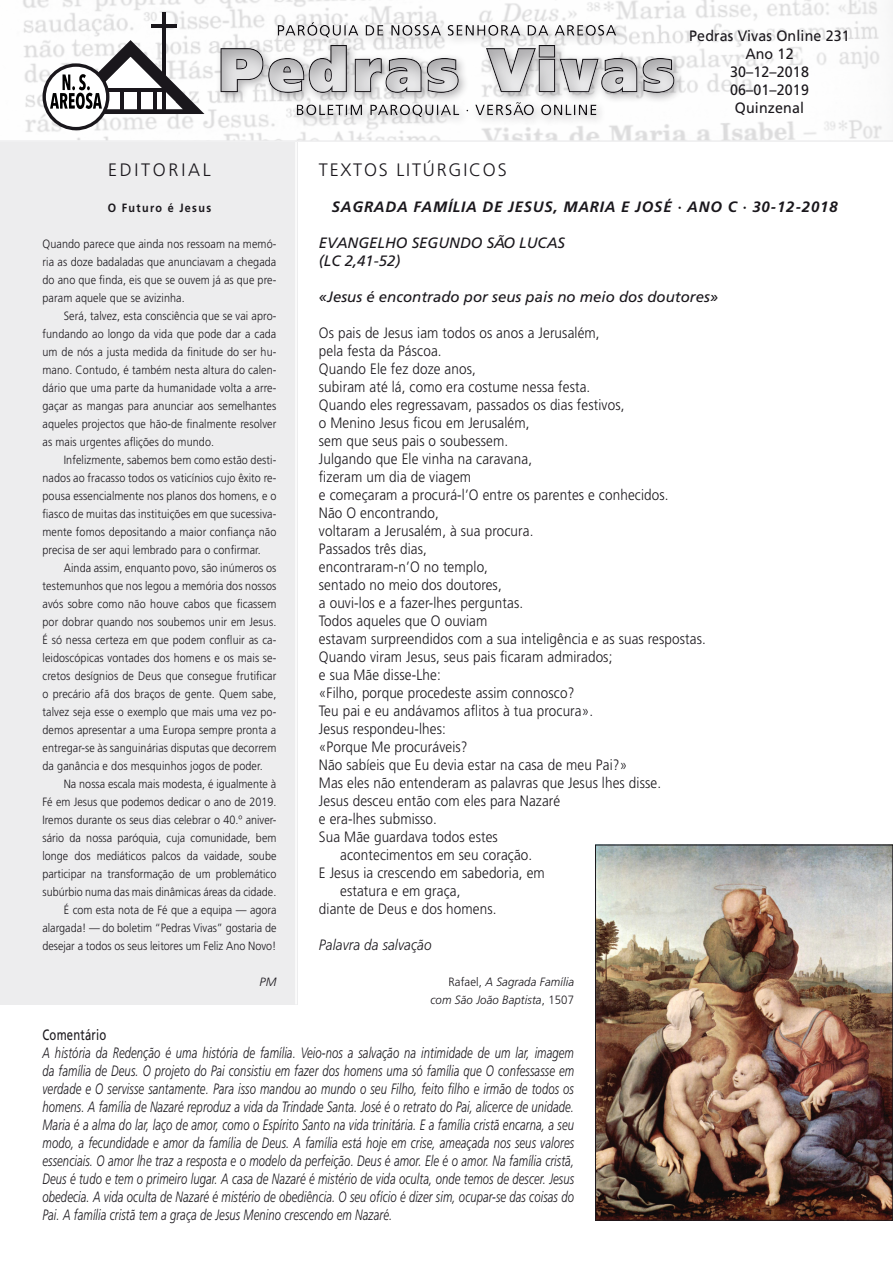
<style>
.page{position:relative;width:893px;height:1263px;background:#fff}
.page>*{position:absolute;margin:0;border:0;box-sizing:border-box;transform-origin:0 0}
.t1{font:900 60px "Frutiger Pro";letter-spacing:.075em;color:#ededee;scale:.95 1}
.t2{font:300 18px "Frutiger Pro";letter-spacing:.1em;color:#1a171c}
.t3{font:300 18px "Frutiger Pro";letter-spacing:.15em;color:#1a171c}
.t4{font:300 15px "Frutiger Pro";letter-spacing:.01em;color:#1a171c;scale:.9 1}
.t5{font:italic 300 15px/18px "Frutiger Pro";letter-spacing:.01em;color:#1a171c;text-align:justify;scale:.75 1}
.t6{font:italic 15px/18px "Frutiger Pro";color:#1a171c}
.t7{font:15px/18px "Frutiger Pro";letter-spacing:.01em;color:#1a171c;text-align:center;scale:.95 1}
.t8{font:italic 700 15px "Frutiger Pro";letter-spacing:.05em;color:#1a171c}
.t9{font:italic 300 15px "Frutiger Pro";letter-spacing:.01em;color:#1a171c;scale:.9 1}
.t10{font:15px "Frutiger Pro";letter-spacing:.01em;color:#1a171c;scale:.75 1}
.t11{font:300 12px/18px "Frutiger Pro";letter-spacing:.01em;color:#1a171c;text-align:justify;scale:.9 1}
.t12{font:italic 300 12px/18px "Frutiger Pro";letter-spacing:.01em;color:#1a171c;text-align:right;scale:.95 1}
.t13{font:700 12px "Frutiger Pro";color:#1a171c;scale:.9 1}
.t14{font:italic 300 12px "Frutiger Pro";letter-spacing:.01em;color:#1a171c}
.s1{font-style:normal}
</style>
<div class="page">
<div style="left:0;top:142px;width:298px;height:862px;background:#ededee"></div>
<hr style="left:295px;top:141px;width:2px;height:863px;background:#fff">
<img style="left:597px;top:847px;width:294px;height:371px">
<div style="left:595px;top:845px;width:298px;height:375px;border:1px solid #1a171c"></div>
<hr style="left:0;top:140px;width:893px;height:2px;background:#ededee">
<div style="left:0;top:0;width:893px;height:139px;background:#1a171c;opacity:.33"></div>
<h1 class="t1" style="left:219px;top:33px;width:481px">Pedras Vivas</h1>
<p class="t7" style="left:689px;top:27px;width:170px">Pedras Vivas Online 231<br>Ano 12<br>30–12–2018<br>06–01–2019<br>Quinzenal</p>
<h2 class="t3" style="left:108px;top:159px;width:104px">Edit orial</h2>
<p class="t13" style="left:108px;top:201px;width:116px">O Futuro é Jesus</p>
<p class="t11" style="left:43px;top:235px;width:261px">Quando parece que ainda nos ressoam na memó&shy;ria as doze badaladas que anunciavam a chegada do ano que finda, eis que se ouvem já as que pre&shy;param aquele que se avizinha.</p>
<p class="t11" style="left:43px;top:307px;width:261px;text-indent:21px">Será, talvez, esta consciência que se vai apro&shy;fundando ao longo da vida que pode dar a cada um de nós a justa medida da finitude do ser hu&shy;mano. Contudo, é também nesta altura do calen&shy;dário que uma parte da humanidade volta a arre&shy;gaçar as mangas para anunciar aos semelhantes aqueles projectos que hão-de finalmente resolver as mais urgentes aflições do mundo.</p>
<p class="t11" style="left:42px;top:451px;width:261px;text-indent:21px">Infelizmente, sabemos bem como estão desti&shy;nados ao fracasso todos os vaticínios cujo êxito re&shy;pousa essencialmente nos planos dos homens, e o fiasco de muitas das instituições em que sucessiva&shy;mente fomos depositando a maior confiança não precisa de ser aqui lembrado para o confirmar.</p>
<p class="t11" style="left:42px;top:559px;width:261px;text-indent:21px">Ainda assim, enquanto povo, são inúmeros os testemunhos que nos legou a memória dos nossos avós sobre como não houve cabos que ficassem por dobrar quando nos soubemos unir em Jesus.<br>É só nessa certeza em que podem confluir as ca&shy;leidoscópicas vontades dos homens e os mais se&shy;cretos desígnios de Deus que consegue frutificar o precário afã dos braços de gente. Quem sabe, talvez seja esse o exemplo que mais uma vez po&shy;demos apresentar a uma Europa sempre pronta a</p>
<p class="t11" style="left:43px;top:739px;width:261px">entregar-se às sanguinárias disputas que decorrem da ganância e dos mesquinhos jogos de poder.</p>
<p class="t11" style="left:43px;top:775px;width:261px;text-align:right">Na nossa escala mais modesta, é igualmente à<br>Fé em Jesus que podemos dedicar o ano de 2019.<br>Iremos durante os seus dias celebrar o 40.º aniver&shy;sário da nossa paróquia, cuja comunidade, bem longe dos mediáticos palcos da vaidade, soube participar na transformação de um problemático subúrbio numa das mais dinâmicas áreas da cidade.<br>É com esta nota de Fé que a equipa — agora alargada! — do boletim “Pedras Vivas” gostaria de desejar a todos os seus leitores um Feliz Ano Novo!</p>
<p class="t14" style="left:259px;top:975px;width:18px">PM</p>
<h2 class="t2" style="left:319px;top:159px;width:189px">Textos litúrgicos</h2>
<p class="t8" style="left:332px;top:198px;width:507px">SAGRADA FAMÍLIA DE JESUS, MARIA E JOSÉ · ANO C · 30-12-2018</p>
<p class="t6" style="left:319px;top:234px;width:248px">Evangelho segundo São Lucas (Lc 2,41-52)</p>
<p class="t6" style="left:319px;top:288px;width:401px">«Jesus é encontrado por seus pais no meio dos doutores»</p>
<p class="t4" style="left:319px;top:324px;width:313px">Os pais de Jesus iam todos os anos a Jerusalém,</p>
<p class="t4" style="left:319px;top:342px;width:138px">pela festa da Páscoa.</p>
<p class="t4" style="left:319px;top:360px;width:176px">Quando Ele fez doze anos,</p>
<p class="t4" style="left:319px;top:378px;width:303px">subiram até lá, como era costume nessa festa.</p>
<p class="t4" style="left:319px;top:396px;width:341px">Quando eles regressavam, passados os dias festivos,</p>
<p class="t4" style="left:319px;top:414px;width:236px">o Menino Jesus ficou em Jerusalém,</p>
<p class="t4" style="left:319px;top:432px;width:212px">sem que seus pais o soubessem.</p>
<p class="t4" style="left:319px;top:450px;width:238px">Julgando que Ele vinha na caravana,</p>
<p class="t4" style="left:319px;top:468px;width:171px">fizeram um dia de viagem</p>
<p class="t4" style="left:319px;top:486px;width:390px">e começaram a procurá-l’O entre os parentes e conhecidos.</p>
<p class="t4" style="left:319px;top:504px;width:135px">Não O encontrando,</p>
<p class="t4" style="left:319px;top:522px;width:240px">voltaram a Jerusalém, à sua procura.</p>
<p class="t4" style="left:319px;top:540px;width:121px">Passados três dias,</p>
<p class="t4" style="left:319px;top:558px;width:189px">encontraram-n’O no templo,</p>
<p class="t4" style="left:319px;top:576px;width:205px">sentado no meio dos doutores,</p>
<p class="t4" style="left:319px;top:594px;width:228px">a ouvi-los e a fazer-lhes perguntas.</p>
<p class="t4" style="left:319px;top:612px;width:189px">Todos aqueles que O ouviam</p>
<p class="t4" style="left:319px;top:630px;width:431px">estavam surpreendidos com a sua inteligência e as suas respostas.</p>
<p class="t4" style="left:319px;top:648px;width:328px">Quando viram Jesus, seus pais ficaram admirados;</p>
<p class="t4" style="left:319px;top:666px;width:137px">e sua Mãe disse-Lhe:</p>
<p class="t4" style="left:319px;top:684px;width:285px">«Filho, porque procedeste assim connosco?</p>
<p class="t4" style="left:319px;top:702px;width:306px">Teu pai e eu andávamos aflitos à tua procura».</p>
<p class="t4" style="left:319px;top:720px;width:143px">Jesus respondeu-lhes:</p>
<p class="t4" style="left:319px;top:738px;width:167px">«Porque Me procuráveis?</p>
<p class="t4" style="left:319px;top:756px;width:344px">Não sabíeis que Eu devia estar na casa de meu Pai?»</p>
<p class="t4" style="left:319px;top:774px;width:382px">Mas eles não entenderam as palavras que Jesus lhes disse.</p>
<p class="t4" style="left:319px;top:792px;width:269px">Jesus desceu então com eles para Nazaré</p>
<p class="t4" style="left:319px;top:810px;width:133px">e era-lhes submisso.</p>
<p class="t4" style="left:319px;top:828px;width:200px">Sua Mãe guardava todos estes</p>
<p class="t4" style="left:340px;top:846px;width:215px">acontecimentos em seu coração.</p>
<p class="t4" style="left:319px;top:864px;width:252px">E Jesus ia crescendo em sabedoria, em</p>
<p class="t4" style="left:340px;top:882px;width:135px">estatura e em graça,</p>
<p class="t4" style="left:319px;top:900px;width:199px">diante de Deus e dos homens.</p>
<p class="t9" style="left:319px;top:936px;width:127px">Palavra da salvação</p>
<p class="t12" style="left:430px;top:973px;width:153px"><span class="s1">Rafael,</span> A Sagrada Família com São João Baptista<span class="s1">, 1507</span></p>
<p class="t10" style="left:43px;top:1026px;width:87px">Comentário</p>
<p class="t5" style="left:43px;top:1044px;width:710px">A história da Redenção é uma história de família. Veio-nos a salvação na intimidade de um lar, imagem da família de Deus. O projeto do Pai consistiu em fazer dos homens uma só família que O confessasse em verdade e O servisse santamente. Para isso mandou ao mundo o seu Filho, feito filho e irmão de todos os homens. A família de Nazaré reproduz a vida da Trindade Santa. José é o retrato do Pai, alicerce de unidade.<br>Maria é a alma do lar, laço de amor, como o Espírito Santo na vida trinitária. E a família cristã encarna, a seu modo, a fecundidade e amor da família de Deus. A família está hoje em crise, ameaçada nos seus valores essenciais. O amor lhe traz a resposta e o modelo da perfeição. Deus é amor. Ele é o amor. Na família cristã, Deus é tudo e tem o primeiro lugar. A casa de Nazaré é mistério de vida oculta, onde temos de descer. Jesus obedecia. A vida oculta de Nazaré é mistério de obediência. O seu ofício é dizer sim, ocupar-se das coisas do Pai. A família cristã tem a graça de Jesus Menino crescendo em Nazaré.</p>
</div>
